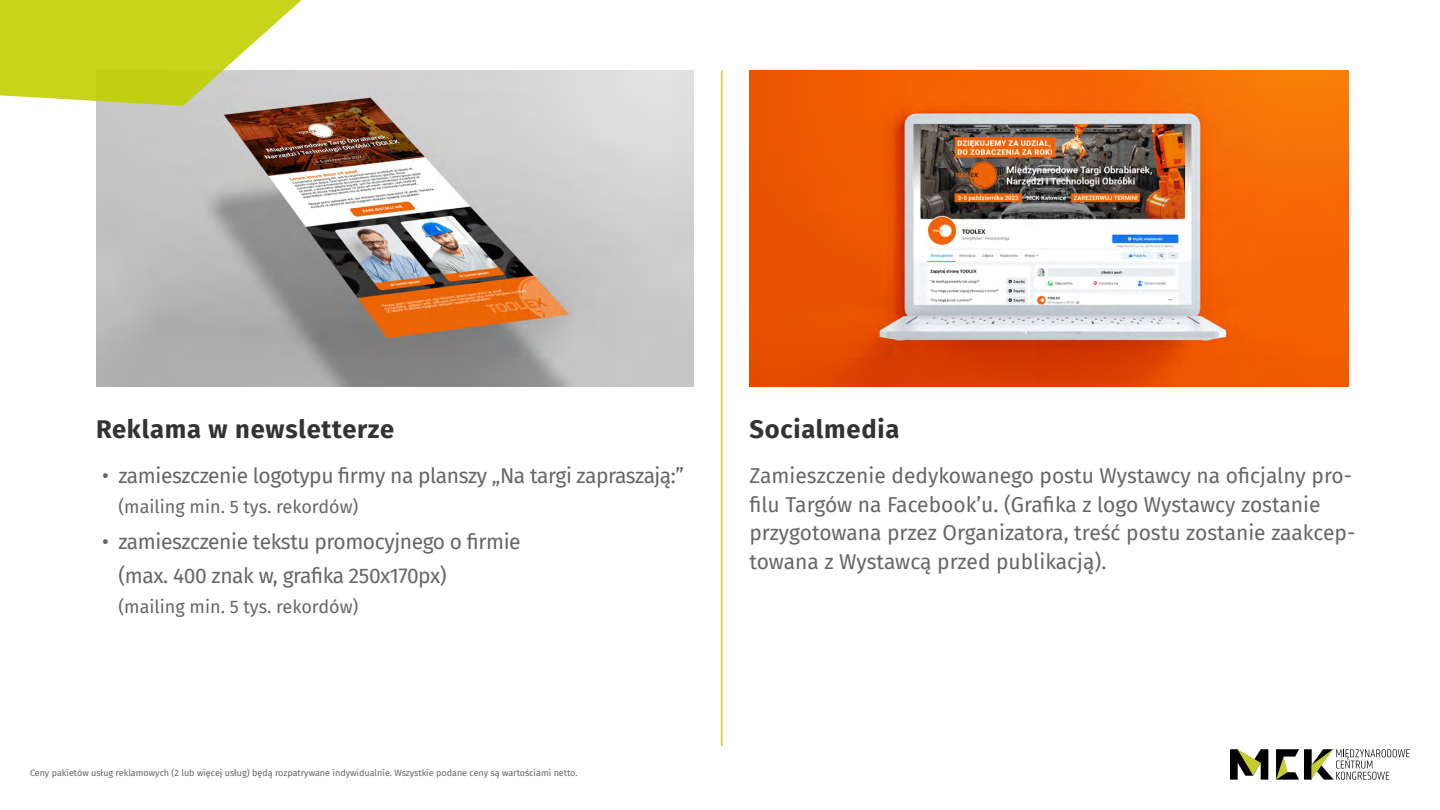
<style>
.page{position:relative;width:1440px;height:810px;background:#fff}
.page>*{position:absolute;margin:0;border:0;box-sizing:border-box;transform-origin:0 0}
.t1{font:700 25.5px "Fira Sans";letter-spacing:.03em;color:#333}
.t2{font:21px/28.5px "Fira Sans";letter-spacing:-.01em;color:#666}
.t3{font:18px "Fira Sans";color:#666}
.t4{font:9px "Fira Sans";color:#666}
</style>
<div class="page">
<img style="left:96px;top:70px;width:598px;height:317px">
<img style="left:749px;top:70px;width:599px;height:317px">
<hr style="left:721px;top:70px;width:2px;height:676px;background:#c1d000">
<svg style="left:0;top:0;width:302px;height:106px"></svg>
<svg style="left:1230px;top:749px;width:180px;height:31px"></svg>
<p class="t1" style="left:96px;top:408px;width:300px">Reklama w newsletterze</p>
<p class="t1" style="left:749px;top:408px;width:151px">Socialmedia</p>
<p class="t2" style="left:102px;top:461px;width:584px">• zamieszczenie logotypu firmy na planszy „Na targi zapraszają:”</p>
<p class="t3" style="left:118px;top:493px;width:241px">(mailing min. 5 tys. rekordów)</p>
<p class="t2" style="left:119px;top:524px;width:404px;line-height:33.8px;text-indent:-17px">• zamieszczenie tekstu promocyjnego o firmie (max. 400 znak w, grafika 250x170px)</p>
<p class="t3" style="left:118px;top:593px;width:241px">(mailing min. 5 tys. rekordów)</p>
<p class="t2" style="left:749px;top:461px;width:608px">Zamieszczenie dedykowanego postu Wystawcy na oficjalny pro&shy;filu Targów na Facebook’u. (Grafika z logo Wystawcy zostanie przygotowana przez Organizatora, treść postu zostanie zaakcep&shy;towana z Wystawcą przed publikacją).</p>
<p class="t4" style="left:30px;top:766px;width:549px">Ceny pakietów usług reklamowych (2 lub więcej usług) będą rozpatrywane indywidualnie. Wszystkie podane ceny są wartościami netto.</p>
</div>
